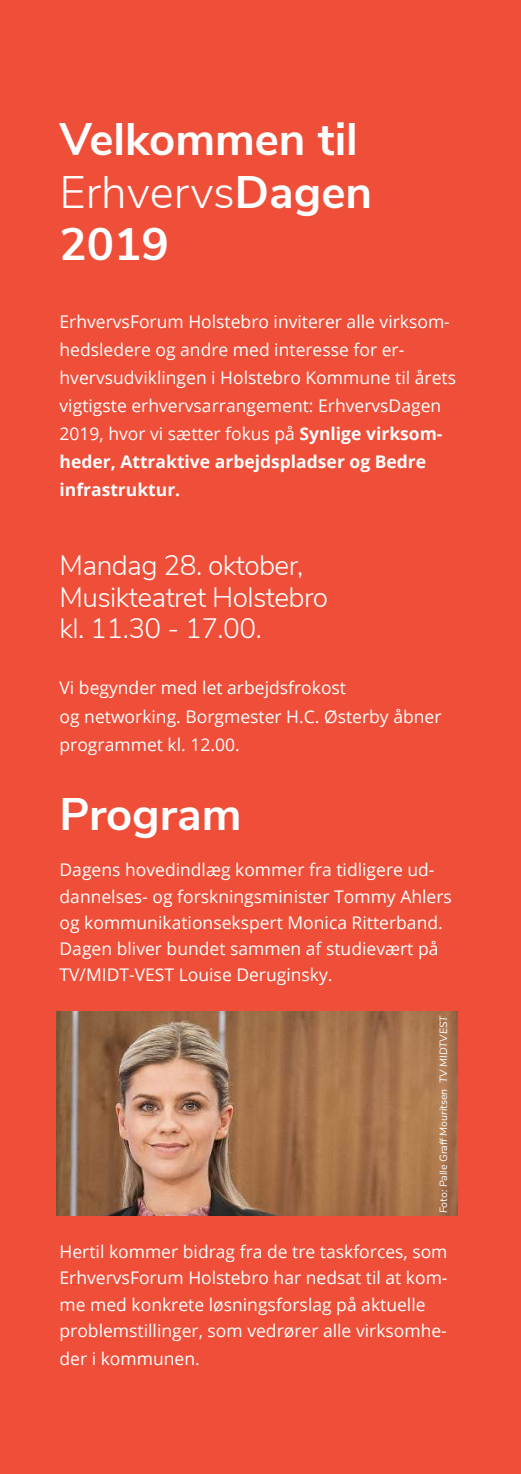
<style>
.page{position:relative;width:521px;height:1474px;background:#fff}
.page>*{position:absolute;margin:0;border:0;box-sizing:border-box;transform-origin:0 0}
.t1{font:700 45.5px/52.5px "Nunito Sans";color:#fff}
.t2{font:300 28px/31.5px "Nunito Sans";letter-spacing:-.02em;color:#fff}
.t3{font:17.5px/28px "Open Sans";color:#fff}
.t4{font:italic 10.5px "Nunito Sans";color:#fff}
.s1{font-weight:300}
.s2{font-weight:700}
</style>
<div class="page">
<div style="left:0;top:0;width:521px;height:1473px;background:#ef4e38"></div>
<img style="left:57px;top:1011px;width:401px;height:204px">
<h1 class="t1" style="left:60px;top:116px;width:314px">Velkommen til<br><span class="s1">Erhvervs</span>Dagen<br>2019</h1>
<p class="t3" style="left:60px;top:309px;width:398px">ErhvervsForum Holstebro inviterer alle virksom&shy;hedsledere og andre med interesse for er&shy;hvervsudviklingen i Holstebro Kommune til årets vigtigste erhvervsarrangement: ErhvervsDagen 2019, hvor vi sætter fokus på <span class="s2">Synlige virksom&shy;heder, Attraktive arbejdspladser og Bedre infrastruktur.</span></p>
<h2 class="t2" style="left:60px;top:552px;width:270px">Mandag 28. oktober,<br>Musikteatret Holstebro kl. 11.30 - 17.00.</h2>
<p class="t3" style="left:60px;top:675px;width:383px">Vi begynder med let arbejdsfrokost<br>og networking. Borgmester H.C. Østerby åbner programmet kl. 12.00.</p>
<h1 class="t1" style="left:60px;top:791px;width:183px">Program</h1>
<p class="t3" style="left:60px;top:858px;width:394px;line-height:26.2px">Dagens hovedindlæg kommer fra tidligere ud&shy;dannelses- og forskningsminister Tommy Ahlers og kommunikationsekspert Monica Ritterband.<br>Dagen bliver bundet sammen af studievært på TV/MIDT-VEST Louise Deruginsky.</p>
<p class="t4" style="left:440px;top:1213px;width:199px;rotate:-90deg">Foto: Palle Graff Mouritsen TV MIDTVEST</p>
<p class="t3" style="left:60px;top:1239px;width:389px;line-height:26.2px">Hertil kommer bidrag fra de tre taskforces, som ErhvervsForum Holstebro har nedsat til at kom&shy;me med konkrete løsningsforslag på aktuelle problemstillinger, som vedrører alle virksomhe-</p>
<p class="t3" style="left:60px;top:1345px;width:142px">der i kommunen.</p>
</div>
